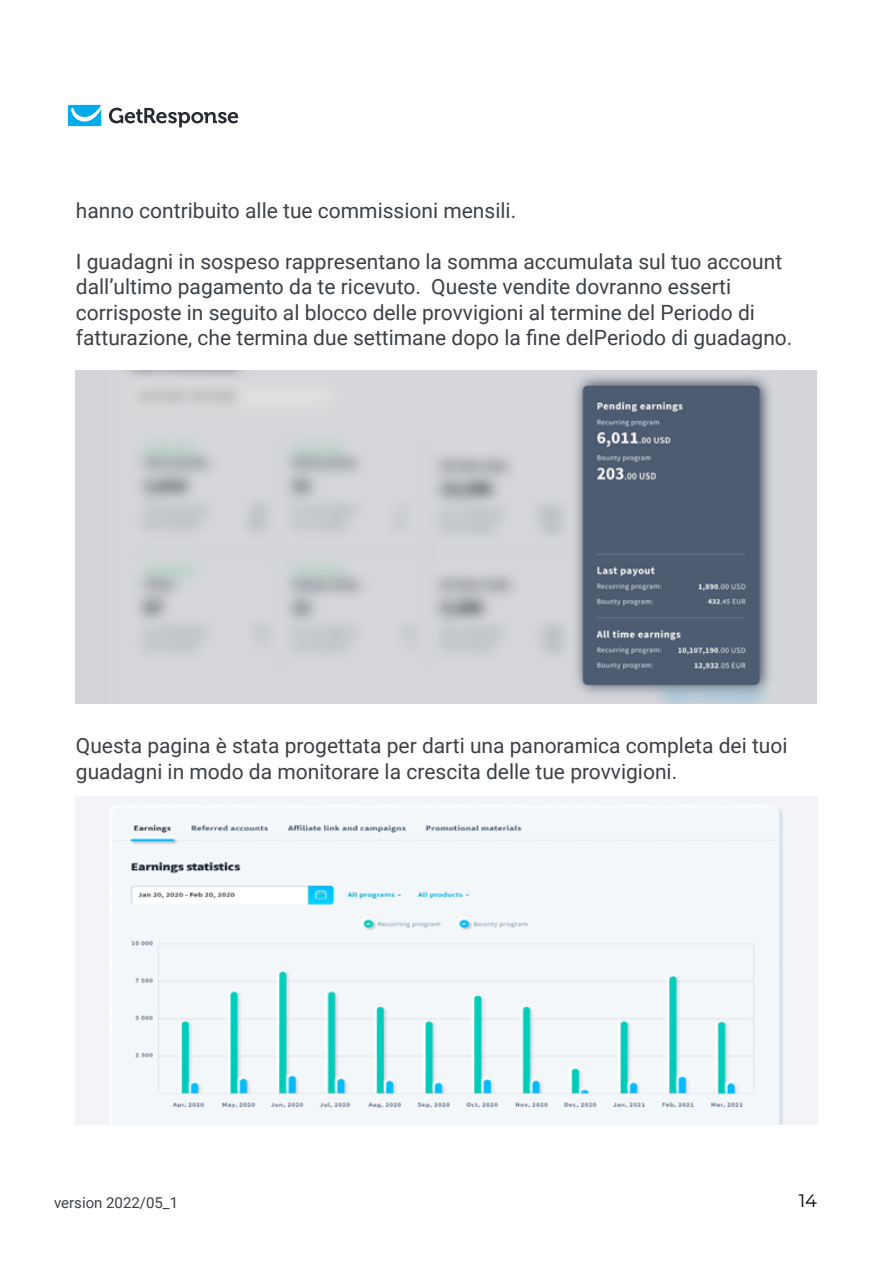
<style>
.page{position:relative;width:893px;height:1263px;background:#fff}
.page>*{position:absolute;margin:0;border:0;box-sizing:border-box;transform-origin:0 0}
.t1{font:21px/25.5px "Roboto";color:#3c4147}
.t2{font:18px "Montserrat";color:#000}
.t3{font:15px "Roboto";color:#3c4147}
</style>
<div class="page">
<svg style="left:109px;top:108px;width:129px;height:19px"></svg>
<svg style="left:68px;top:105px;width:34px;height:21px"></svg>
<img style="left:76px;top:370px;width:740px;height:333px">
<img style="left:76px;top:796px;width:741px;height:329px">
<p class="t1" style="left:76px;top:196px;width:442px">hanno contribuito alle tue commissioni mensili.</p>
<p class="t1" style="left:76px;top:247px;width:718px">I guadagni in sospeso rappresentano la somma accumulata sul tuo account dall’ultimo pagamento da te ricevuto. Queste vendite dovranno esserti corrisposte in seguito al blocco delle provvigioni al termine del Periodo di fatturazione, che termina due settimane dopo la fine delPeriodo di guadagno.</p>
<p class="t1" style="left:76px;top:732px;width:713px">Questa pagina è stata progettata per darti una panoramica completa dei tuoi guadagni in modo da monitorare la crescita delle tue provvigioni.</p>
<p class="t3" style="left:54px;top:1192px;width:126px">version 2022/05_1</p>
<p class="t2" style="left:799px;top:1188px;width:20px">14</p>
</div>
